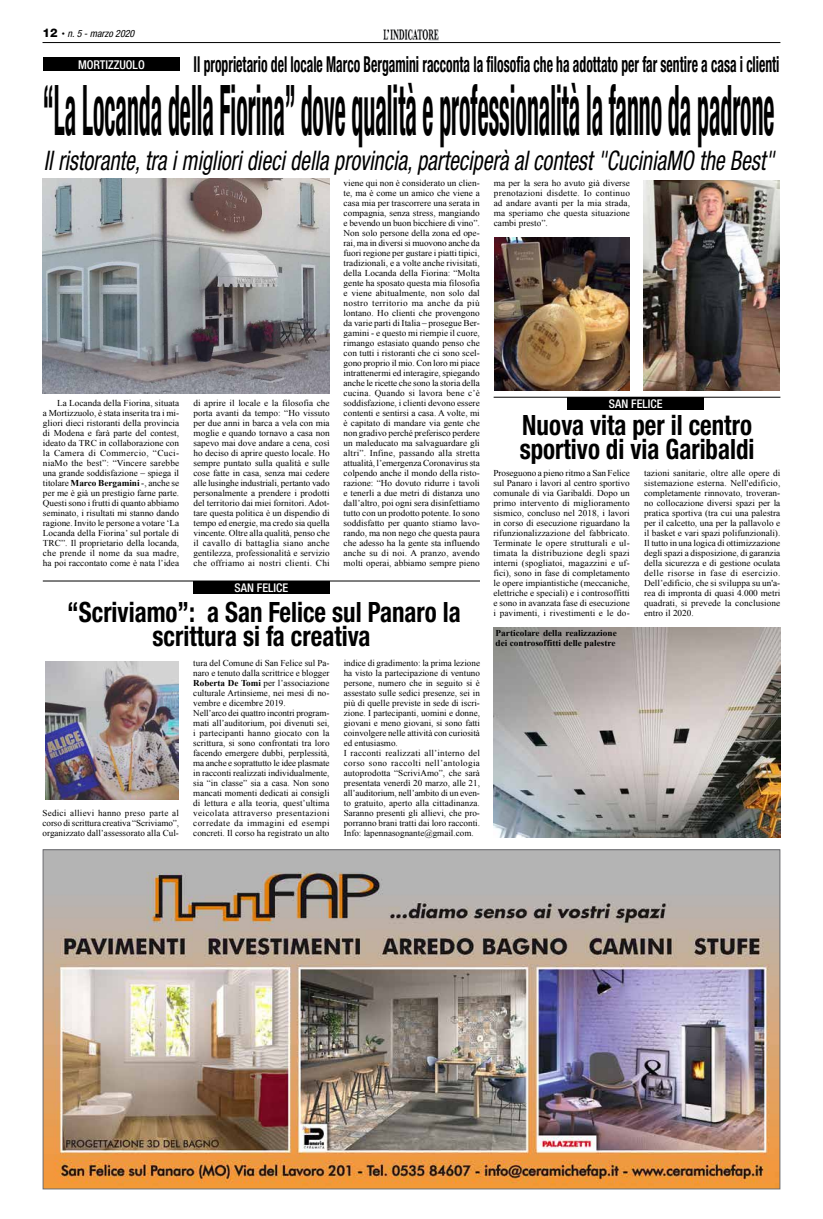
<style>
.page{position:relative;width:823px;height:1219px;background:#fff}
.page>*{position:absolute;margin:0;border:0;box-sizing:border-box;transform-origin:0 0}
.t1{font:700 condensed 70px "Helvetica Neue LT Std";color:#000;scale:.34 1}
.t2{font:700 condensed 28px/24px "Helvetica Neue LT Std";color:#000;scale:.89 1}
.t3{font:italic condensed 27px "Helvetica Neue LT Std";color:#000;scale:.81 1}
.t4{font:700 condensed 22px "Helvetica Neue LT Std";color:#000;scale:.62 1}
.t5{font:500 condensed 12.1px "Helvetica Neue LT Std";color:#fff}
.t6{font:500 condensed 12px "Helvetica Neue LT Std";color:#fff}
.t7{font:italic condensed 10px "Helvetica Neue LT Std";color:#000}
.t8{font:9px/10px "Times New Roman";color:#000;text-align:justify}
.t9{font:700 9px/10px "Times New Roman";color:#000}
.s1{font-weight:800;font-style:normal;font-stretch:normal;font-size:12px}
.s2{font-weight:700}
</style>
<div class="page">
<hr style="left:42px;top:42px;width:738px;height:1px;background:#000">
<img style="left:383px;top:29px;width:56px;height:11px">
<div style="left:43px;top:58px;width:136px;height:13px;background:#000"></div>
<div style="left:567px;top:397px;width:136px;height:12px;background:#000"></div>
<hr style="left:493px;top:397px;width:287px;height:1px;background:#000">
<img style="left:45px;top:851px;width:733px;height:336px">
<img style="left:493px;top:627px;width:286px;height:210px">
<img style="left:45px;top:661px;width:134px;height:139px">
<div style="left:193px;top:581px;width:136px;height:12px;background:#000"></div>
<hr style="left:43px;top:580px;width:436px;height:1px;background:#000">
<img style="left:643px;top:180px;width:136px;height:210px">
<img style="left:494px;top:237px;width:135px;height:153px">
<img style="left:43px;top:179px;width:286px;height:214px">
<p class="t7" style="left:42px;top:28px;width:93px"><span class="s1">12 ·</span> n. 5 - marzo 2020</p>
<h3 class="t5" style="left:78px;top:58px;width:68px">MORTIZZUOLO</h3>
<h3 class="t4" style="left:193px;top:51px;width:945px">Il proprietario del locale Marco Bergamini racconta la filosofia che ha adottato per far sentire a casa i clienti</h3>
<h1 class="t1" style="left:43px;top:68px;width:2151px">“La Locanda della Fiorina” dove qualità e professionalità la fanno da padrone</h1>
<h3 class="t3" style="left:44px;top:144px;width:902px">Il ristorante, tra i migliori dieci della provincia, parteciperà al contest "CuciniaMO the Best"</h3>
<p class="t8" style="left:343px;top:178px;width:138px">viene qui non è considerato un clien&shy;te, ma è come un amico che viene a casa mia per trascorrere una serata in compagnia, senza stress, mangiando e bevendo un buon bicchiere di vino”.<br>Non solo persone della zona ed ope&shy;rai, ma in diversi si muovono anche da fuori regione per gustare i piatti tipici, tradizionali, e a volte anche rivisitati, della Locanda della Fiorina: “Molta gente ha sposato questa mia filosofia e viene abitualmente, non solo dal nostro territorio ma anche da più lontano. Ho clienti che provengono da varie parti di Italia – prosegue Ber&shy;gamini - e questo mi riempie il cuore, rimango estasiato quando penso che con tutti i ristoranti che ci sono scel&shy;gono proprio il mio. Con loro mi piace intrattenermi ed interagire, spiegando anche le ricette che sono la storia della cucina. Quando si lavora bene c’è soddisfazione, i clienti devono essere contenti e sentirsi a casa. A volte, mi è capitato di mandare via gente che non gradivo perché preferisco perdere un maleducato ma salvaguardare gli altri”. Infine, passando alla stretta attualità, l’emergenza Coronavirus sta colpendo anche il mondo della risto&shy;razione: “Ho dovuto ridurre i tavoli e tenerli a due metri di distanza uno dall’altro, poi ogni sera disinfettiamo tutto con un prodotto potente. Io sono soddisfatto per quanto stiamo lavo&shy;rando, ma non nego che questa paura che adesso ha la gente sta influendo anche su di noi. A pranzo, avendo molti operai, abbiamo sempre pieno</p>
<p class="t8" style="left:493px;top:178px;width:138px">ma per la sera ho avuto già diverse prenotazioni disdette. Io continuo ad andare avanti per la mia strada, ma speriamo che questa situazione cambi presto”.</p>
<h3 class="t6" style="left:608px;top:396px;width:55px">SAN FELICE</h3>
<p class="t8" style="left:43px;top:398px;width:138px;text-indent:14px">La Locanda della Fiorina, situata a Mortizzuolo, è stata inserita tra i mi&shy;gliori dieci ristoranti della provincia di Modena e farà parte del contest, ideato da TRC in collaborazione con la Camera di Commercio, “Cuci&shy;niaMo the best”: “Vincere sarebbe una grande soddisfazione – spiega il titolare <span class="s2">Marco Bergamini</span> -, anche se per me è già un prestigio farne parte.<br>Questi sono i frutti di quanto abbiamo seminato, i risultati mi stanno dando ragione. Invito le persone a votare ‘La Locanda della Fiorina’ sul portale di TRC”. Il proprietario della locanda, che prende il nome da sua madre, ha poi raccontato come è nata l’idea</p>
<p class="t8" style="left:193px;top:398px;width:138px">di aprire il locale e la filosofia che porta avanti da tempo: “Ho vissuto per due anni in barca a vela con mia moglie e quando tornavo a casa non sapevo mai dove andare a cena, così ho deciso di aprire questo locale. Ho sempre puntato sulla qualità e sulle cose fatte in casa, senza mai cedere alle lusinghe industriali, pertanto vado personalmente a prendere i prodotti del territorio dai miei fornitori. Adot&shy;tare questa politica è un dispendio di tempo ed energie, ma credo sia quella vincente. Oltre alla qualità, penso che il cavallo di battaglia siano anche gentilezza, professionalità e servizio che offriamo ai nostri clienti. Chi</p>
<h2 class="t2" style="left:519px;top:412px;width:265px">Nuova vita per il centro sportivo di via Garibaldi</h2>
<p class="t8" style="left:493px;top:468px;width:138px">Proseguono a pieno ritmo a San Felice sul Panaro i lavori al centro sportivo comunale di via Garibaldi. Dopo un primo intervento di miglioramento sismico, concluso nel 2018, i lavori in corso di esecuzione riguardano la rifunzionalizzazione del fabbricato.<br>Terminate le opere strutturali e ul&shy;timata la distribuzione degli spazi interni (spogliatoi, magazzini e uf&shy;fici), sono in fase di completamento le opere impiantistiche (meccaniche, elettriche e speciali) e i controsoffitti e sono in avanzata fase di esecuzione i pavimenti, i rivestimenti e le do-</p>
<p class="t8" style="left:643px;top:468px;width:138px">tazioni sanitarie, oltre alle opere di sistemazione esterna. Nell'edificio, completamente rinnovato, troveran&shy;no collocazione diversi spazi per la pratica sportiva (tra cui una palestra per il calcetto, una per la pallavolo e il basket e vari spazi polifunzionali).<br>Il tutto in una logica di ottimizzazione degli spazi a disposizione, di garanzia della sicurezza e di gestione oculata delle risorse in fase di esercizio.<br>Dell’edificio, che si sviluppa su un'a&shy;rea di impronta di quasi 4.000 metri quadrati, si prevede la conclusione entro il 2020.</p>
<h3 class="t6" style="left:234px;top:580px;width:55px">SAN FELICE</h3>
<h2 class="t2" style="left:67px;top:600px;width:443px;text-align:center">“Scriviamo”: a San Felice sul Panaro la scrittura si fa creativa</h2>
<p class="t9" style="left:495px;top:628px;width:123px">Particolare della realizzazione dei controsoffitti delle palestre</p>
<p class="t8" style="left:43px;top:808px;width:138px">Sedici allievi hanno preso parte al corso di scrittura creativa “Scriviamo”, organizzato dall’assessorato alla Cul-</p>
<p class="t8" style="left:193px;top:658px;width:138px;text-align:left">tura del Comune di San Felice sul Pa&shy;naro e tenuto dalla scrittrice e blogger <span class="s2">Roberta De Tomi</span> per l’associazione culturale Artinsieme, nei mesi di no&shy;vembre e dicembre 2019.<br>Nell’arco dei quattro incontri program&shy;mati all’auditorium, poi divenuti sei, i partecipanti hanno giocato con la scrittura, si sono confrontati tra loro facendo emergere dubbi, perplessità, ma anche e soprattutto le idee plasmate in racconti realizzati individualmente, sia “in classe” sia a casa. Non sono mancati momenti dedicati ai consigli di lettura e alla teoria, quest’ultima veicolata attraverso presentazioni corredate da immagini ed esempi concreti. Il corso ha registrato un alto</p>
<p class="t8" style="left:343px;top:658px;width:138px;text-align:left">indice di gradimento: la prima lezione ha visto la partecipazione di ventuno persone, numero che in seguito si è assestato sulle sedici presenze, sei in più di quelle previste in sede di iscri&shy;zione. I partecipanti, uomini e donne, giovani e meno giovani, si sono fatti coinvolgere nelle attività con curiosità ed entusiasmo.<br>I racconti realizzati all’interno del corso sono raccolti nell’antologia autoprodotta “ScriviAmo”, che sarà presentata venerdì 20 marzo, alle 21, all’auditorium, nell’ambito di un even&shy;to gratuito, aperto alla cittadinanza.<br>Saranno presenti gli allievi, che pro&shy;porranno brani tratti dai loro racconti.<br>Info: lapennasognante@gmail.com.</p>
</div>
